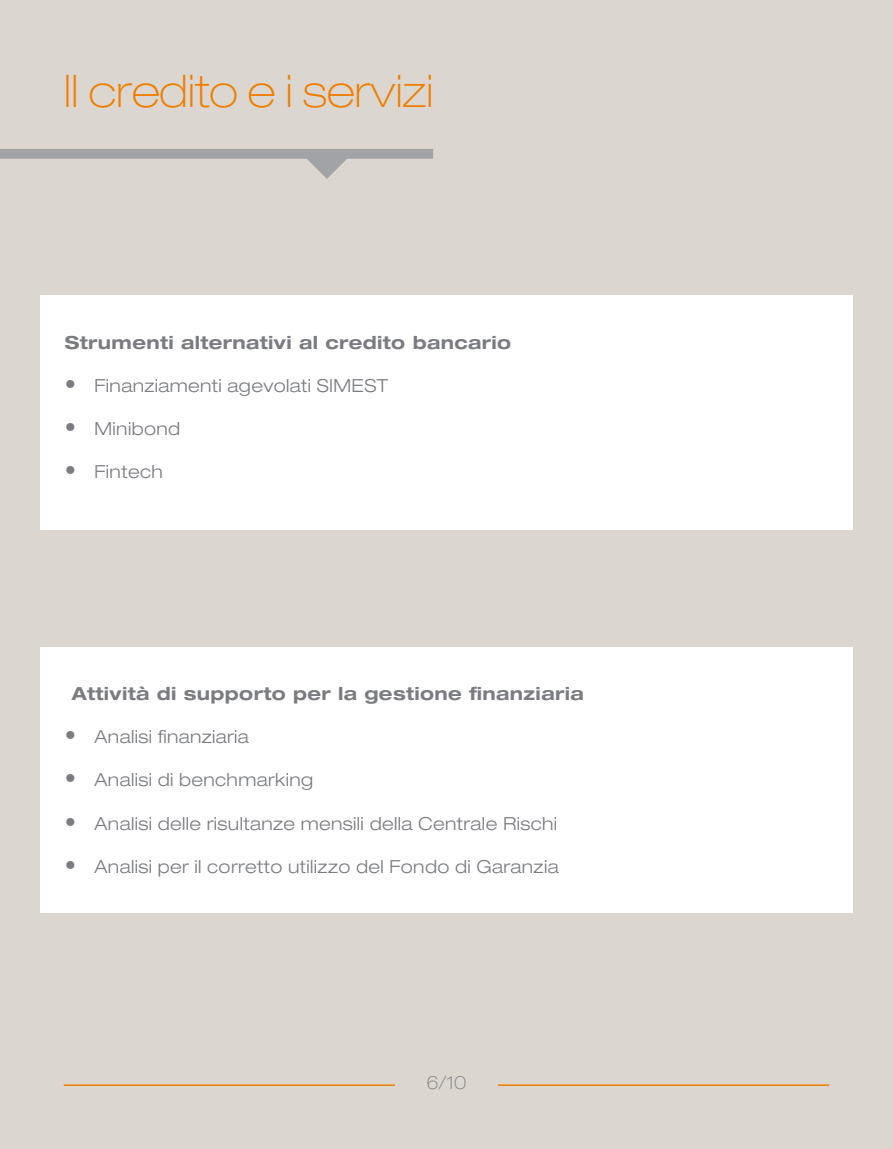
<style>
.page{position:relative;width:893px;height:1149px;background:#fff}
.page>*{position:absolute;margin:0;border:0;box-sizing:border-box;transform-origin:0 0}
.t1{font:100 expanded 45px "Helvetica Neue LT Std";color:#ef7d00}
.t2{font:300 expanded 18px "Helvetica Neue LT Std";letter-spacing:.02em;color:#7a7c81}
.t3{font:700 expanded 18px "Helvetica Neue LT Std";letter-spacing:.02em;color:#7a7c81}
.t4{font:100 expanded 18px "Helvetica Neue LT Std";color:#7a7c81}
.s1{font-weight:500;font-size:22.5px}
</style>
<div class="page">
<div style="left:0;top:0;width:893px;height:1148px;background:#dbd6cf"></div>
<svg style="left:0;top:149px;width:433px;height:30px"></svg>
<div style="left:40px;top:296px;width:813px;height:233px;background:#fff"></div>
<hr style="left:64px;top:1084px;width:765px;height:1px;background:#ef7d00">
<div style="left:395px;top:1058px;width:102px;height:61px;background:#dbd6cf"></div>
<div style="left:40px;top:646px;width:813px;height:266px;background:#fff"></div>
<h1 class="t1" style="left:64px;top:64px;width:371px">Il credito e i servizi</h1>
<p class="t3" style="left:65px;top:331px;width:448px">Strumenti alternativi al credito bancario</p>
<p class="t2" style="left:65px;top:375px;width:325px"><span class="s1">•</span> Finanziamenti agevolati SIMEST</p>
<p class="t2" style="left:65px;top:418px;width:117px"><span class="s1">•</span> Minibond</p>
<p class="t2" style="left:65px;top:461px;width:99px"><span class="s1">•</span> Fintech</p>
<p class="t3" style="left:72px;top:682px;width:513px">Attività di supporto per la gestione finanziaria</p>
<p class="t2" style="left:65px;top:725px;width:186px"><span class="s1">•</span> Analisi finanziaria</p>
<p class="t2" style="left:65px;top:768px;width:250px"><span class="s1">•</span> Analisi di benchmarking</p>
<p class="t2" style="left:65px;top:812px;width:494px"><span class="s1">•</span> Analisi delle risultanze mensili della Centrale Rischi</p>
<p class="t2" style="left:65px;top:855px;width:495px"><span class="s1">•</span> Analisi per il corretto utilizzo del Fondo di Garanzia</p>
<p class="t4" style="left:427px;top:1071px;width:41px">6/10</p>
</div>
